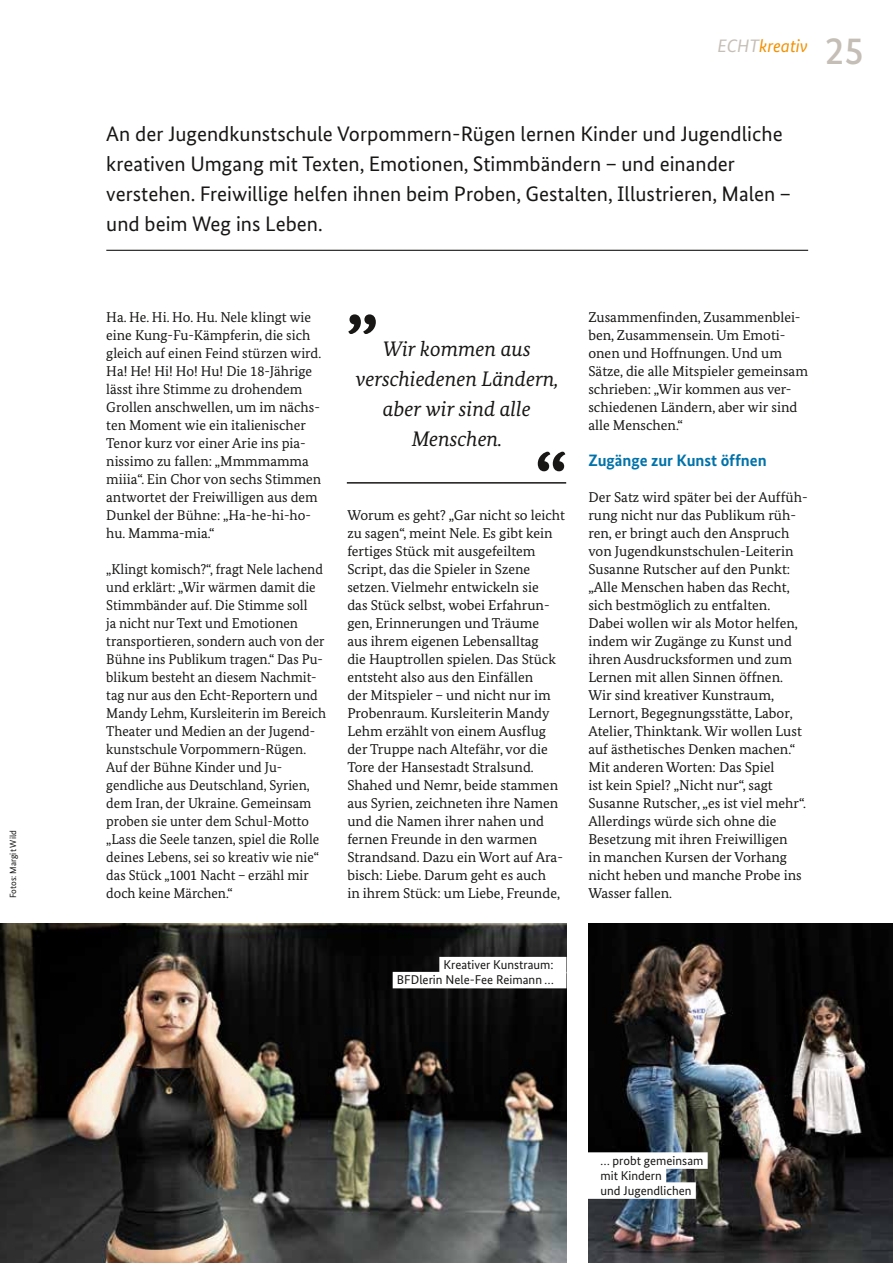
<style>
.page{position:relative;width:893px;height:1263px;background:#fff}
.page>*{position:absolute;margin:0;border:0;box-sizing:border-box;transform-origin:0 0}
.t1{font:700 75px "Bundes Serif";color:#181716}
.t2{font:500 39px "Bundes Sans";color:#c5beb6}
.t3{font:21px/30px "Bundes Sans";color:#181716}
.t4{font:italic 21px/30px "Bundes Serif";color:#181716;text-align:center}
.t5{font:italic 18px "Bundes Sans";color:#f39100}
.t6{font:700 16.5px "Bundes Sans";color:#0072aa}
.t7{font:14.25px/18px "Bundes Serif";color:#181716}
.t8{font:12.75px/15px "Bundes Sans";color:#181716;text-align:right}
.t9{font:9px "Bundes Sans";color:#181716}
.s1{color:#c5beb6}
</style>
<div class="page">
<img style="left:588px;top:923px;width:305px;height:340px">
<img style="left:0;top:923px;width:566px;height:340px">
<hr style="left:106px;top:250px;width:702px;height:1px;background:#181716">
<hr style="left:347px;top:482px;width:219px;height:2px;background:#181716">
<div style="left:439px;top:957px;width:127px;height:16px;background:#fff"></div>
<div style="left:393px;top:972px;width:173px;height:16px;background:#fff"></div>
<div style="left:588px;top:1152px;width:120px;height:17px;background:#fff"></div>
<div style="left:588px;top:1167px;width:78px;height:17px;background:#fff"></div>
<div style="left:588px;top:1182px;width:108px;height:17px;background:#fff"></div>
<p class="t9" style="left:8px;top:898px;width:70px;rotate:-90deg">Fotos: Margit Wild</p>
<p class="t5" style="left:717px;top:35px;width:92px"><span class="s1">ECHT</span>kreativ</p>
<h2 class="t2" style="left:825px;top:27px;width:40px">25</h2>
<p class="t3" style="left:106px;top:118px;width:686px">An der Jugendkunstschule Vorpommern-Rügen lernen Kinder und Jugendliche kreativen Umgang mit Texten, Emotionen, Stimmbändern – und einander verstehen. Freiwillige helfen ihnen beim Proben, Gestalten, Illustrieren, Malen – und beim Weg ins Leben.</p>
<p class="t7" style="left:106px;top:308px;width:217px">Ha. He. Hi. Ho. Hu. Nele klingt wie eine Kung-Fu-Kämpferin, die sich gleich auf einen Feind stürzen wird.<br>Ha! He! Hi! Ho! Hu! Die 18-Jährige lässt ihre Stimme zu drohendem<br>Grollen anschwellen, um im nächs&shy;ten Moment wie ein italienischer<br>Tenor kurz vor einer Arie ins pia&shy;nissimo zu fallen: „Mmmmamma miiia“. Ein Chor von sechs Stimmen antwortet der Freiwilligen aus dem<br>Dunkel der Bühne: „Ha-he-hi-ho&shy;hu. Mamma-mia.“</p>
<p class="t7" style="left:106px;top:560px;width:221px">„Klingt komisch?“, fragt Nele lachend und erklärt: „Wir wärmen damit die Stimmbänder auf. Die Stimme soll<br>ja nicht nur Text und Emotionen transportieren, sondern auch von der Bühne ins Publikum tragen.“ Das Pu&shy;blikum besteht an diesem Nachmit&shy;tag nur aus den Echt-Reportern und Mandy Lehm, Kursleiterin im Bereich Theater und Medien an der Jugend&shy;kunstschule Vorpommern-Rügen.<br>Auf der Bühne Kinder und Ju&shy;gendliche aus Deutschland, Syrien, dem Iran, der Ukraine. Gemeinsam proben sie unter dem Schul-Motto „Lass die Seele tanzen, spiel die Rolle deines Lebens, sei so kreativ wie nie“ das Stück „1001 Nacht – erzähl mir doch keine Märchen.“</p>
<h1 class="t1" style="left:347px;top:252px;width:33px">„</h1>
<h3 class="t4" style="left:355px;top:334px;width:205px">Wir kommen aus verschiedenen Ländern, aber wir sind alle<br>Menschen.</h3>
<h1 class="t1" style="left:535px;top:433px;width:33px">“</h1>
<p class="t7" style="left:347px;top:506px;width:219px">Worum es geht? „Gar nicht so leicht zu sagen“, meint Nele. Es gibt kein fertiges Stück mit ausgefeiltem<br>Script, das die Spieler in Szene setzen. Vielmehr entwickeln sie<br>das Stück selbst, wobei Erfahrun&shy;gen, Erinnerungen und Träume<br>aus ihrem eigenen Lebensalltag<br>die Hauptrollen spielen. Das Stück entsteht also aus den Einfällen<br>der Mitspieler – und nicht nur im<br>Probenraum. Kursleiterin Mandy<br>Lehm erzählt von einem Ausflug der Truppe nach Altefähr, vor die<br>Tore der Hansestadt Stralsund.<br>Shahed und Nemr, beide stammen aus Syrien, zeichneten ihre Namen und die Namen ihrer nahen und fernen Freunde in den warmen<br>Strandsand. Dazu ein Wort auf Ara&shy;bisch: Liebe. Darum geht es auch<br>in ihrem Stück: um Liebe, Freunde,</p>
<p class="t7" style="left:588px;top:308px;width:221px">Zusammenfinden, Zusammenblei&shy;ben, Zusammensein. Um Emoti&shy;onen und Hoffnungen. Und um<br>Sätze, die alle Mitspieler gemeinsam schrieben: „Wir kommen aus ver&shy;schiedenen Ländern, aber wir sind alle Menschen.“</p>
<p class="t6" style="left:588px;top:451px;width:180px">Zugänge zur Kunst öffnen</p>
<p class="t7" style="left:588px;top:488px;width:221px">Der Satz wird später bei der Auffüh&shy;rung nicht nur das Publikum rüh&shy;ren, er bringt auch den Anspruch von Jugendkunstschulen-Leiterin<br>Susanne Rutscher auf den Punkt: „Alle Menschen haben das Recht, sich bestmöglich zu entfalten.<br>Dabei wollen wir als Motor helfen, indem wir Zugänge zu Kunst und ihren Ausdrucksformen und zum<br>Lernen mit allen Sinnen öffnen.<br>Wir sind kreativer Kunstraum,<br>Lernort, Begegnungsstätte, Labor,<br>Atelier, Thinktank. Wir wollen Lust auf ästhetisches Denken machen.“<br>Mit anderen Worten: Das Spiel<br>ist kein Spiel? „Nicht nur“, sagt<br>Susanne Rutscher, „es ist viel mehr“.<br>Allerdings würde sich ohne die<br>Besetzung mit ihren Freiwilligen<br>in manchen Kursen der Vorhang nicht heben und manche Probe ins<br>Wasser fallen.</p>
<p class="t8" style="left:397px;top:957px;width:159px">Kreativer Kunstraum:<br>BFDlerin Nele-Fee Reimann …</p>
<p class="t8" style="left:600px;top:1152px;width:104px;text-align:left">… probt gemeinsam mit Kindern<br>und Jugendlichen</p>
</div>
